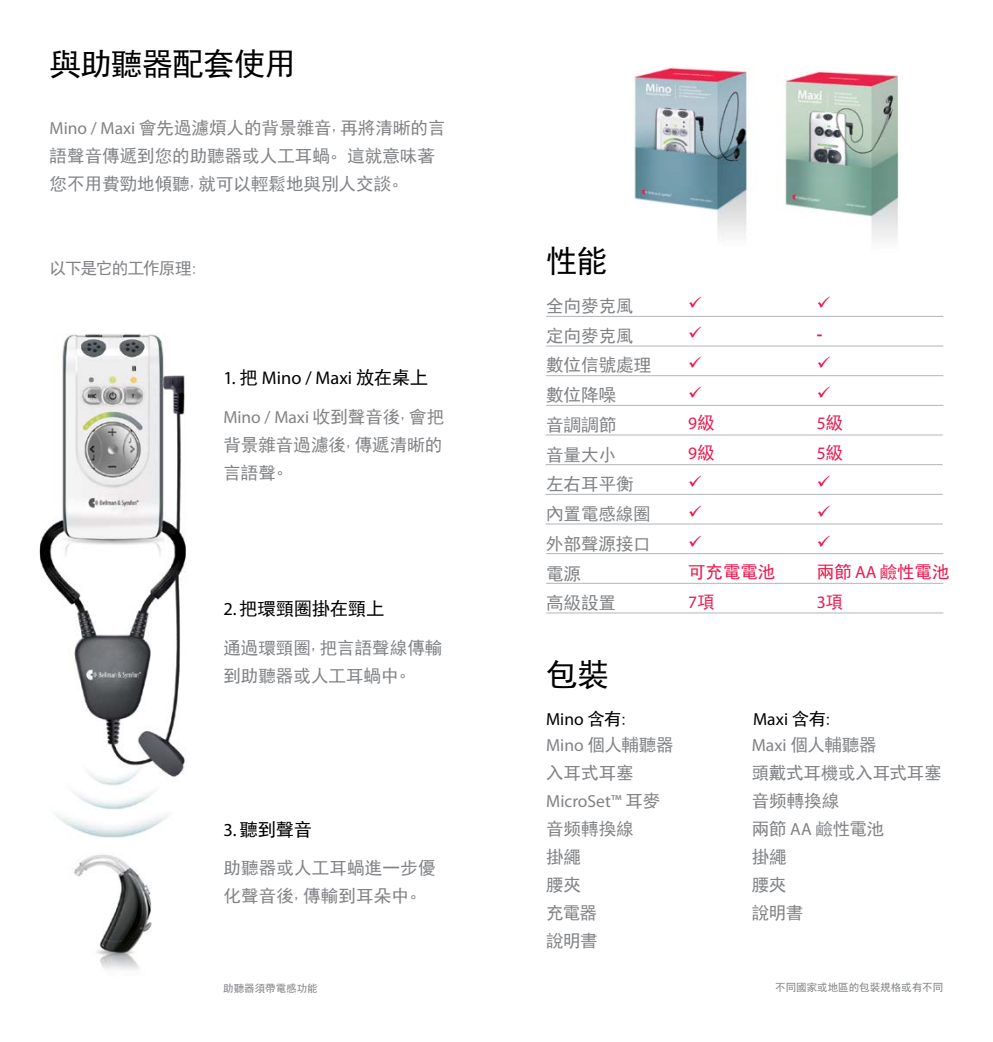
<style>
.page{position:relative;width:993px;height:1042px;background:#fff}
.page>*{position:absolute;margin:0;border:0;box-sizing:border-box;transform-origin:0 0}
.t1{font:31.5px "Sim Hei";letter-spacing:-.025em;color:#000}
.t2{font:18.38px "Myriad Pro";color:#000}
.t3{font:18.38px "Sim Hei";letter-spacing:-.015em;color:#000}
.t4{font:17.5px/28px "Sim Hei";color:#808285}
.t5{font:17.5px "Myriad Pro";color:#808285}
.t6{font:17.5px "Myriad Pro";letter-spacing:.005em;color:#000}
.t7{font:17.5px "Sim Hei";letter-spacing:-.005em;color:#ed174c}
.t8{font:17.5px/29.8px "Myriad Pro";color:#ed174c}
.t9{font:17.5px/29.8px "Wingdings";color:#ed174c;text-align:justify}
.t10{font:700 17.5px "Myriad Pro";color:#ed174c}
.t11{font:16.62px "Sim Hei";letter-spacing:-.065em;color:#808285}
.t12{font:10.5px "Sim Hei";color:#808285}
.s1{font-family:"Myriad Pro"}
.s2{font-family:"Sim Hei"}
</style>
<div class="page">
<img style="left:39px;top:333px;width:147px;height:637px">
<img style="left:632px;top:67px;width:102px;height:169px">
<hr style="left:546px;top:316px;width:397px;height:1px;background:#b1b4b6">
<hr style="left:546px;top:346px;width:397px;height:1px;background:#b1b4b6">
<hr style="left:546px;top:375px;width:397px;height:1px;background:#b1b4b6">
<hr style="left:546px;top:405px;width:397px;height:1px;background:#b1b4b6">
<hr style="left:546px;top:612px;width:397px;height:1px;background:#b1b4b6">
<hr style="left:546px;top:583px;width:397px;height:1px;background:#b1b4b6">
<hr style="left:546px;top:553px;width:397px;height:1px;background:#b1b4b6">
<hr style="left:545px;top:523px;width:397px;height:1px;background:#b1b4b6">
<hr style="left:545px;top:494px;width:397px;height:1px;background:#b1b4b6">
<hr style="left:545px;top:464px;width:397px;height:1px;background:#b1b4b6">
<hr style="left:545px;top:434px;width:397px;height:1px;background:#b1b4b6">
<img style="left:734px;top:68px;width:165px;height:174px">
<svg style="left:817px;top:375px;width:12px;height:2px"></svg>
<h1 class="t1" style="left:50px;top:48px;width:248px">與助聽器配套使用</h1>
<p class="t4" style="left:50px;top:114px;width:397px"><span class="s1">Mino / Maxi</span> 會先過濾煩人的背景雜音,再將清晰的言語聲音傳遞到您的助聽器或人工耳蝸。這就意味著您不用費勁地傾聽,就可以輕鬆地與別人交談。</p>
<p class="t11" style="left:50px;top:260px;width:150px">以下是它的工作原理:</p>
<p class="t2" style="left:223px;top:367px;width:206px">1. <span class="s2">把</span> Mino / Maxi <span class="s2">放在桌上</span></p>
<p class="t5" style="left:223px;top:406px;width:222px">Mino / Maxi <span class="s2">收到聲音後</span><sup>,</sup><span class="s2">會把</span></p>
<p class="t4" style="left:223px;top:430px;width:220px">背景雜音過濾後,傳遞清晰的言語聲。</p>
<p class="t3" style="left:223px;top:599px;width:162px"><span class="s1">2.</span> 把環頸圈掛在頸上</p>
<p class="t4" style="left:223px;top:633px;width:220px">通過環頸圈,把言語聲線傳輸到助聽器或人工耳蝸中。</p>
<p class="t3" style="left:223px;top:820px;width:90px"><span class="s1">3.</span> 聽到聲音</p>
<p class="t4" style="left:223px;top:854px;width:213px">助聽器或人工耳蝸進一步優化聲音後,傳輸到耳朵中。</p>
<p class="t12" style="left:223px;top:983px;width:96px">助聽器須帶電感功能</p>
<h1 class="t1" style="left:546px;top:244px;width:63px">性能</h1>
<p class="t4" style="left:546px;top:291px;width:106px;line-height:29.8px">全向麥克風定向麥克風數位信號處理數位降噪<br>音調調節<br>音量大小<br>左右耳平衡內置電感線圈外部聲源接口電源<br>高級設置</p>
<p class="t9" style="left:688px;top:289px;width:15px">✓ ✓ ✓ ✓</p>
<p class="t8" style="left:688px;top:408px;width:28px">9<span class="s2">級<br></span>9<span class="s2">級</span></p>
<p class="t9" style="left:688px;top:468px;width:15px">✓ ✓ ✓</p>
<p class="t7" style="left:688px;top:563px;width:89px">可充電電池</p>
<p class="t8" style="left:688px;top:587px;width:28px">7<span class="s2">項</span></p>
<p class="t10" style="left:816px;top:323px;width:7px">-</p>
<p class="t8" style="left:816px;top:408px;width:28px">5<span class="s2">級<br></span>5<span class="s2">級</span></p>
<p class="t9" style="left:816px;top:468px;width:15px">✓ ✓ ✓</p>
<p class="t7" style="left:816px;top:563px;width:134px">兩節 <span class="s1">AA</span> 鹼性電池</p>
<p class="t8" style="left:816px;top:587px;width:28px">3<span class="s2">項</span></p>
<h1 class="t1" style="left:546px;top:659px;width:64px">包裝</h1>
<p class="t6" style="left:546px;top:708px;width:83px">Mino <span class="s2">含有:</span></p>
<p class="t6" style="left:753px;top:708px;width:81px">Maxi <span class="s2">含有:</span></p>
<p class="t4" style="left:546px;top:731px;width:129px"><span class="s1">Mino</span> 個人輔聽器入耳式耳塞</p>
<p class="t5" style="left:546px;top:790px;width:116px">MicroSet™ <span class="s2">耳麥</span></p>
<p class="t4" style="left:546px;top:815px;width:89px">音频轉換線掛繩<br>腰夾<br>充電器<br>說明書</p>
<p class="t4" style="left:751px;top:731px;width:191px"><span class="s1">Maxi</span> 個人輔聽器<br>頭戴式耳機或入耳式耳塞音频轉換線<br>兩節 <span class="s1">AA</span> 鹼性電池<br>掛繩<br>腰夾<br>說明書</p>
<p class="t12" style="left:775px;top:982px;width:169px">不同國家或地區的包裝規格或有不同</p>
</div>
